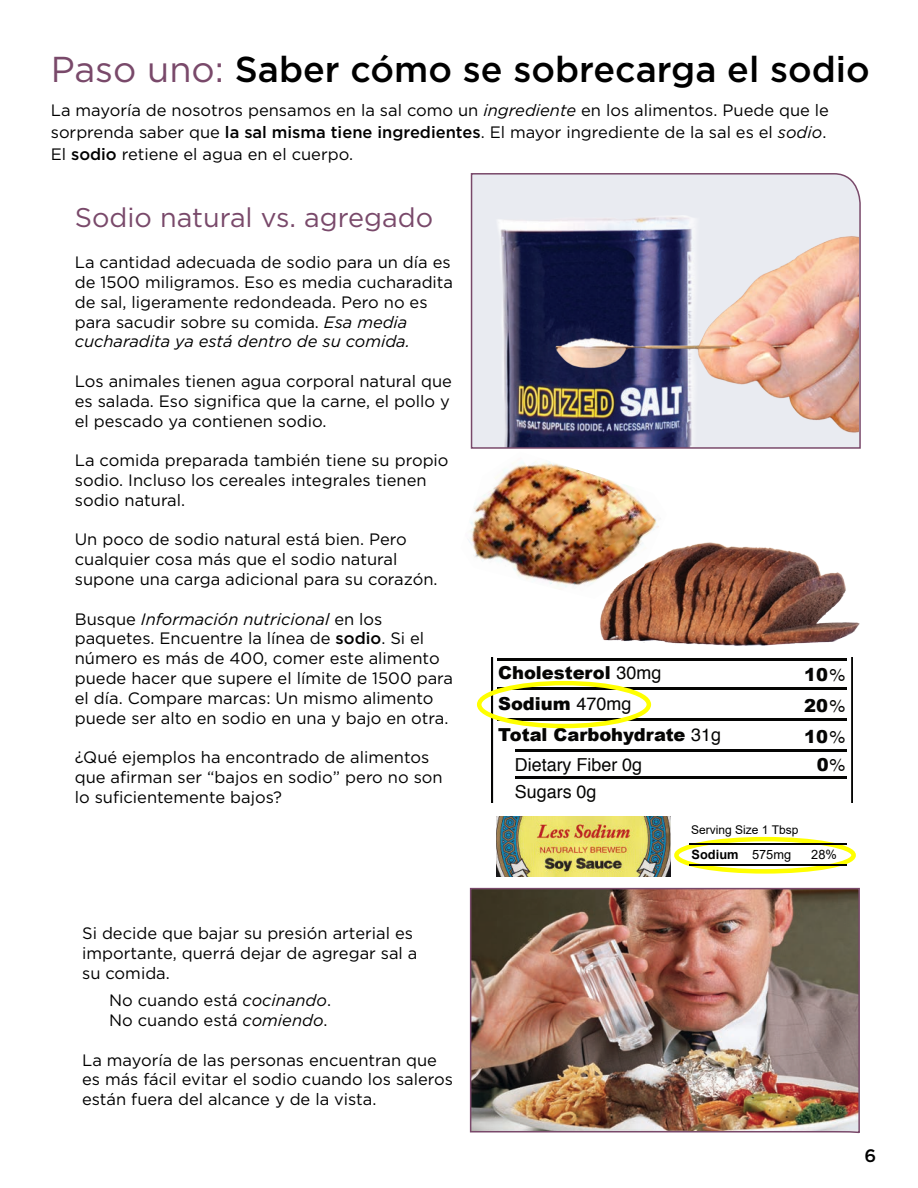
<style>
.page{position:relative;width:918px;height:1188px;background:#fff}
.page>*{position:absolute;margin:0;border:0;box-sizing:border-box;transform-origin:0 0}
.t1{font:500 36px "Gotham";color:#000}
.t2{font:27px "Gotham";color:#79496a}
.t3{font:500 18px "Gotham";color:#000}
.t4{font:900 17.85px/30.8px "Arial";color:#050504;text-align:justify}
.t5{font:17.85px "Helvetica";color:#050504}
.t6{font:16.5px/19.8px "Gotham";color:#000}
.t7{font:12.75px "Arial";color:#000}
.t8{font:700 12.75px "Arial";color:#000}
.t9{font:12px "Arial";color:#000}
.s1{font-weight:400;color:#79496a}
.s2{font-style:italic}
.s3{font-weight:500}
.s4{font-family:"Helvetica";font-weight:400}
</style>
<div class="page">
<img style="left:600px;top:542px;width:260px;height:104px">
<svg style="left:470px;top:173px;width:391px;height:276px"></svg>
<img style="left:537px;top:229px;width:322px;height:214px">
<svg style="left:492px;top:658px;width:360px;height:144px"></svg>
<hr style="left:498px;top:658px;width:349px;height:2px;background:#050504">
<hr style="left:498px;top:687px;width:349px;height:2px;background:#050504">
<hr style="left:498px;top:718px;width:349px;height:3px;background:#050504">
<hr style="left:515px;top:750px;width:332px;height:2px;background:#050504">
<hr style="left:515px;top:776px;width:332px;height:3px;background:#050504">
<div style="left:477px;top:681px;width:174px;height:47px;border:4px solid #ff0;border-radius:50%"></div>
<img style="left:496px;top:816px;width:174px;height:61px">
<img style="left:469px;top:887px;width:391px;height:247px">
<img style="left:468px;top:461px;width:199px;height:138px">
<div style="left:674px;top:837px;width:182px;height:37px;border:4px solid #ff0;border-radius:50%"></div>
<hr style="left:690px;top:844px;width:157px;height:1px;background:#000101">
<hr style="left:690px;top:865px;width:157px;height:1px;background:#000101">
<p class="t1" style="left:51px;top:46px;width:821px"><span class="s1">Paso uno:</span> Saber cómo se sobrecarga el sodio</p>
<p class="t6" style="left:51px;top:99px;width:780px;line-height:21.6px">La mayoría de nosotros pensamos en la sal como un <span class="s2">ingrediente</span> en los alimentos. Puede que le sorprenda saber que <span class="s3">la sal misma tiene ingredientes</span>. El mayor ingrediente de la sal es el <span class="s2">sodio</span>.</p>
<p class="t6" style="left:51px;top:144px;width:304px">El <span class="s3">sodio</span> retiene el agua en el cuerpo.</p>
<p class="t2" style="left:75px;top:200px;width:360px">Sodio natural vs. agregado</p>
<p class="t6" style="left:75px;top:252px;width:380px">La cantidad adecuada de sodio para un día es de 1500 miligramos. Eso es media cucharadita de sal, ligeramente redondeada. Pero no es para sacudir sobre su comida. <span class="s2">Esa media cucharadita ya está dentro de su comida.</span></p>
<p class="t6" style="left:75px;top:371px;width:379px">Los animales tienen agua corporal natural que es salada. Eso significa que la carne, el pollo y el pescado ya contienen sodio.</p>
<p class="t6" style="left:75px;top:450px;width:375px">La comida preparada también tiene su propio sodio. Incluso los cereales integrales tienen sodio natural.</p>
<p class="t6" style="left:75px;top:529px;width:364px">Un poco de sodio natural está bien. Pero cualquier cosa más que el sodio natural supone una carga adicional para su corazón.</p>
<p class="t6" style="left:75px;top:608px;width:380px">Busque <span class="s2">Información nutricional</span> en los paquetes. Encuentre la línea de <span class="s3">sodio</span>. Si el número es más de 400, comer este alimento puede hacer que supere el límite de 1500 para el día. Compare marcas: Un mismo alimento puede ser alto en sodio en una y bajo en otra.</p>
<p class="t6" style="left:75px;top:747px;width:369px">¿Qué ejemplos ha encontrado de alimentos que afirman ser “bajos en sodio” pero no son lo suficientemente bajos?</p>
<p class="t6" style="left:82px;top:923px;width:337px">Si decide que bajar su presión arterial es importante, querrá dejar de agregar sal a</p>
<p class="t6" style="left:82px;top:963px;width:89px">su comida.</p>
<p class="t6" style="left:109px;top:990px;width:223px">No cuando está <span class="s2">cocinando</span>.</p>
<p class="t6" style="left:109px;top:1010px;width:220px">No cuando está <span class="s2">comiendo</span>.</p>
<p class="t6" style="left:82px;top:1050px;width:372px">La mayoría de las personas encuentran que es más fácil evitar el sodio cuando los saleros están fuera del alcance y de la vista.</p>
<p class="t4" style="left:498px;top:657px;width:165px">Cholesterol <span class="s4">30mg</span></p>
<p class="t4" style="left:498px;top:688px;width:135px">Sodium <span class="s4">470mg</span></p>
<p class="t4" style="left:498px;top:719px;width:224px">Total Carbohydrate <span class="s4">31g</span></p>
<p class="t5" style="left:515px;top:751px;width:129px">Dietary Fiber 0g</p>
<p class="t5" style="left:515px;top:778px;width:83px">Sugars 0g</p>
<p class="t4" style="left:804px;top:659px;width:43px">10<span class="s4">% </span>20<span class="s4">% </span>10<span class="s4">%</span></p>
<p class="t4" style="left:817px;top:748px;width:30px">0<span class="s4">%</span></p>
<p class="t9" style="left:691px;top:821px;width:109px">Serving Size 1 Tbsp</p>
<p class="t7" style="left:811px;top:846px;width:27px">28%</p>
<p class="t8" style="left:692px;top:846px;width:48px">Sodium</p>
<p class="t7" style="left:752px;top:846px;width:41px">575mg</p>
<p class="t5" style="left:738px;top:848px;width:110px">Vitamin C 0%</p>
<p class="t3" style="left:865px;top:1144px;width:13px">6</p>
</div>
